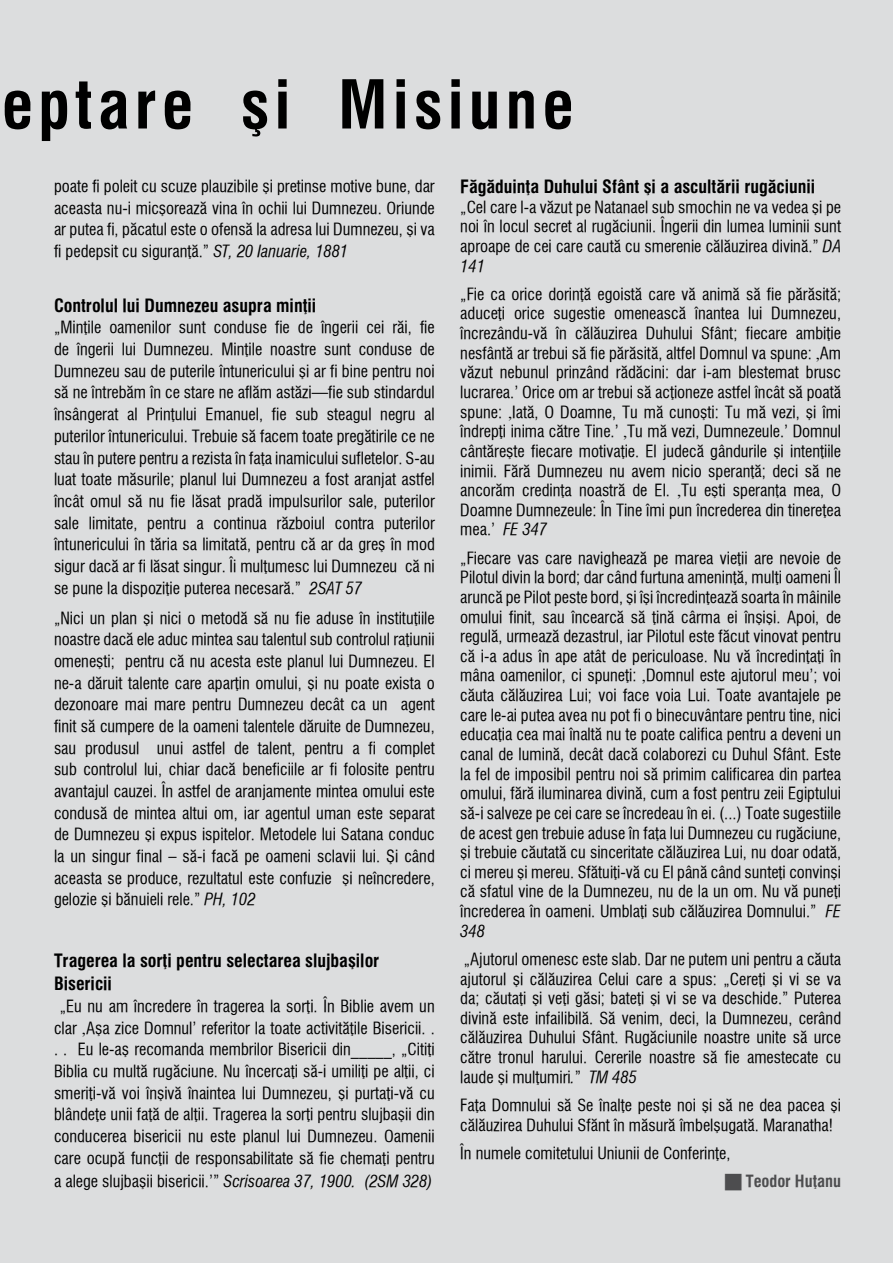
<style>
.page{position:relative;width:893px;height:1263px;background:#dcddde}
.page>*{position:absolute;margin:0;border:0;box-sizing:border-box;transform-origin:0 0}
.t1{font:700 66px "Geneva Narrow";letter-spacing:.075em;color:#000}
.t2{font:700 18px/23.1px "Geneva Narrow";color:#000}
.t3{font:16.5px/19.6px "Geneva Narrow";color:#000;text-align:justify}
.t4{font:700 16.5px "Geneva Narrow";color:#4d4d4f}
.s1{font-style:italic}
</style>
<div class="page">
<h1 class="t1" style="left:2px;top:65px;width:573px">eptare şi Misiune</h1>
<p class="t3" style="left:54px;top:175px;width:382px;line-height:21.6px">poate fi poleit cu scuze plauzibile şi pretinse motive bune, dar aceasta nu-i micşorează vina în ochii lui Dumnezeu. Oriunde ar putea fi, păcatul este o ofensă la adresa lui Dumnezeu, şi va fi pedepsit cu siguranţă.” <span class="s1">ST, 20 Ianuarie, 1881</span></p>
<p class="t2" style="left:54px;top:294px;width:264px">Controlul lui Dumnezeu asupra minţii</p>
<p class="t3" style="left:54px;top:317px;width:382px;line-height:21.6px">„Minţile oamenilor sunt conduse fie de îngerii cei răi, fie de îngerii lui Dumnezeu. Minţile noastre sunt conduse de Dumnezeu sau de puterile întunericului şi ar fi bine pentru noi să ne întrebăm în ce stare ne aflăm astăzi—fie sub stindardul însângerat al Prinţului Emanuel, fie sub steagul negru al puterilor întunericului. Trebuie să facem toate pregătirile ce ne stau în putere pentru a rezista în faţa inamicului sufletelor. S-au luat toate măsurile; planul lui Dumnezeu a fost aranjat astfel încât omul să nu fie lăsat pradă impulsurilor sale, puterilor sale limitate, pentru a continua războiul contra puterilor întunericului în tăria sa limitată, pentru că ar da greş în mod sigur dacă ar fi lăsat singur. Îi mulţumesc lui Dumnezeu că ni se pune la dispoziţie puterea necesară.” <span class="s1">2SAT 57</span></p>
<p class="t3" style="left:54px;top:607px;width:382px;line-height:21.6px">„Nici un plan şi nici o metodă să nu fie aduse în instituţiile noastre dacă ele aduc mintea sau talentul sub controlul raţiunii omeneşti; pentru că nu acesta este planul lui Dumnezeu. El ne-a dăruit talente care aparţin omului, şi nu poate exista o dezonoare mai mare pentru Dumnezeu decât ca un agent finit să cumpere de la oameni talentele dăruite de Dumnezeu, sau produsul unui astfel de talent, pentru a fi complet sub controlul lui, chiar dacă beneficiile ar fi folosite pentru avantajul cauzei. În astfel de aranjamente mintea omului este condusă de mintea altui om, iar agentul uman este separat de Dumnezeu şi expus ispitelor. Metodele lui Satana conduc la un singur final – să-i facă pe oameni sclavii lui. Şi când aceasta se produce, rezultatul este confuzie şi neîncredere, gelozie şi bănuieli rele.” <span class="s1">PH, 102</span></p>
<p class="t2" style="left:54px;top:949px;width:327px">Tragerea la sorţi pentru selectarea slujbaşilor<br>Bisericii</p>
<p class="t3" style="left:54px;top:995px;width:382px;line-height:21.6px;text-align:center">„Eu nu am încredere în tragerea la sorţi. În Biblie avem un clar ‚Aşa zice Domnul’ referitor la toate activităţile Bisericii. . . . Eu le-aş recomanda membrilor Bisericii din_____, „Citiţi Biblia cu multă rugăciune. Nu încercaţi să-i umiliţi pe alţii, ci smeriţi-vă voi înşivă înaintea lui Dumnezeu, şi purtaţi-vă cu blândeţe unii faţă de alţii. Tragerea la sorţi pentru slujbaşii din conducerea bisericii nu este planul lui Dumnezeu. Oamenii care ocupă funcţii de responsabilitate să fie chemaţi pentru</p>
<p class="t3" style="left:54px;top:1171px;width:380px">a alege slujbaşii bisericii.’” <span class="s1">Scrisoarea 37, 1900. (2SM 328)</span></p>
<p class="t2" style="left:460px;top:175px;width:356px">Făgăduinţa Duhului Sfânt şi a ascultării rugăciunii</p>
<p class="t3" style="left:460px;top:197px;width:382px">„Cel care l-a văzut pe Natanael sub smochin ne va vedea şi pe noi în locul secret al rugăciunii. Îngerii din lumea luminii sunt aproape de cei care caută cu smerenie călăuzirea divină.” <span class="s1">DA 141</span></p>
<p class="t3" style="left:460px;top:284px;width:382px">„Fie ca orice dorinţă egoistă care vă animă să fie părăsită; aduceţi orice sugestie omenească înantea lui Dumnezeu, încrezându-vă în călăuzirea Duhului Sfânt; fiecare ambiţie nesfântă ar trebui să fie părăsită, altfel Domnul va spune: ‚Am văzut nebunul prinzând rădăcini: dar i-am blestemat brusc lucrarea.’ Orice om ar trebui să acţioneze astfel încât să poată spune: ‚Iată, O Doamne, Tu mă cunoşti: Tu mă vezi, şi îmi îndrepţi inima către Tine.’ ‚Tu mă vezi, Dumnezeule.’ Domnul cântăreşte fiecare motivaţie. El judecă gândurile şi intenţiile inimii. Fără Dumnezeu nu avem nicio speranţă; deci să ne ancorăm credinţa noastră de El. ‚Tu eşti speranţa mea, O Doamne Dumnezeule: În Tine îmi pun încrederea din tinereţea mea.’ <span class="s1">FE 347</span></p>
<p class="t3" style="left:460px;top:548px;width:382px">„Fiecare vas care navighează pe marea vieţii are nevoie de Pilotul divin la bord; dar când furtuna ameninţă, mulţi oameni Îl aruncă pe Pilot peste bord, şi îşi încredinţează soarta în mâinile omului finit, sau încearcă să ţină cârma ei înşişi. Apoi, de regulă, urmează dezastrul, iar Pilotul este făcut vinovat pentru că i-a adus în ape atât de periculoase. Nu vă încredinţaţi în mâna oamenilor, ci spuneţi: ‚Domnul este ajutorul meu’; voi căuta călăuzirea Lui; voi face voia Lui. Toate avantajele pe care le-ai putea avea nu pot fi o binecuvântare pentru tine, nici educaţia cea mai înaltă nu te poate califica pentru a deveni un canal de lumină, decât dacă colaborezi cu Duhul Sfânt. Este la fel de imposibil pentru noi să primim calificarea din partea omului, fără iluminarea divină, cum a fost pentru zeii Egiptului să-i salveze pe cei care se încredeau în ei. (...) Toate sugestiile de acest gen trebuie aduse în faţa lui Dumnezeu cu rugăciune, şi trebuie căutată cu sinceritate călăuzirea Lui, nu doar odată, ci mereu şi mereu. Sfătuiţi-vă cu El până când sunteţi convinşi că sfatul vine de la Dumnezeu, nu de la un om. Nu vă puneţi încrederea în oameni. Umblaţi sub călăuzirea Domnului.” <span class="s1">FE 348</span></p>
<p class="t3" style="left:460px;top:949px;width:382px">„Ajutorul omenesc este slab. Dar ne putem uni pentru a căuta ajutorul şi călăuzirea Celui care a spus: „Cereţi şi vi se va da; căutaţi şi veţi găsi; bateţi şi vi se va deschide.” Puterea divină este infailibilă. Să venim, deci, la Dumnezeu, cerând călăuzirea Duhului Sfânt. Rugăciunile noastre unite să urce către tronul harului. Cererile noastre să fie amestecate cu laude şi mulţumiri<span class="s1">.</span>” <span class="s1">TM 485</span></p>
<p class="t3" style="left:460px;top:1095px;width:382px">Faţa Domnului să Se înalţe peste noi şi să ne dea pacea şi călăuzirea Duhului Sfănt în măsură îmbelşugată. Maranatha!</p>
<p class="t3" style="left:460px;top:1143px;width:272px">În numele comitetului Uniunii de Conferinţe,</p>
<p class="t4" style="left:746px;top:1171px;width:97px">Teodor Huţanu</p>
</div>
